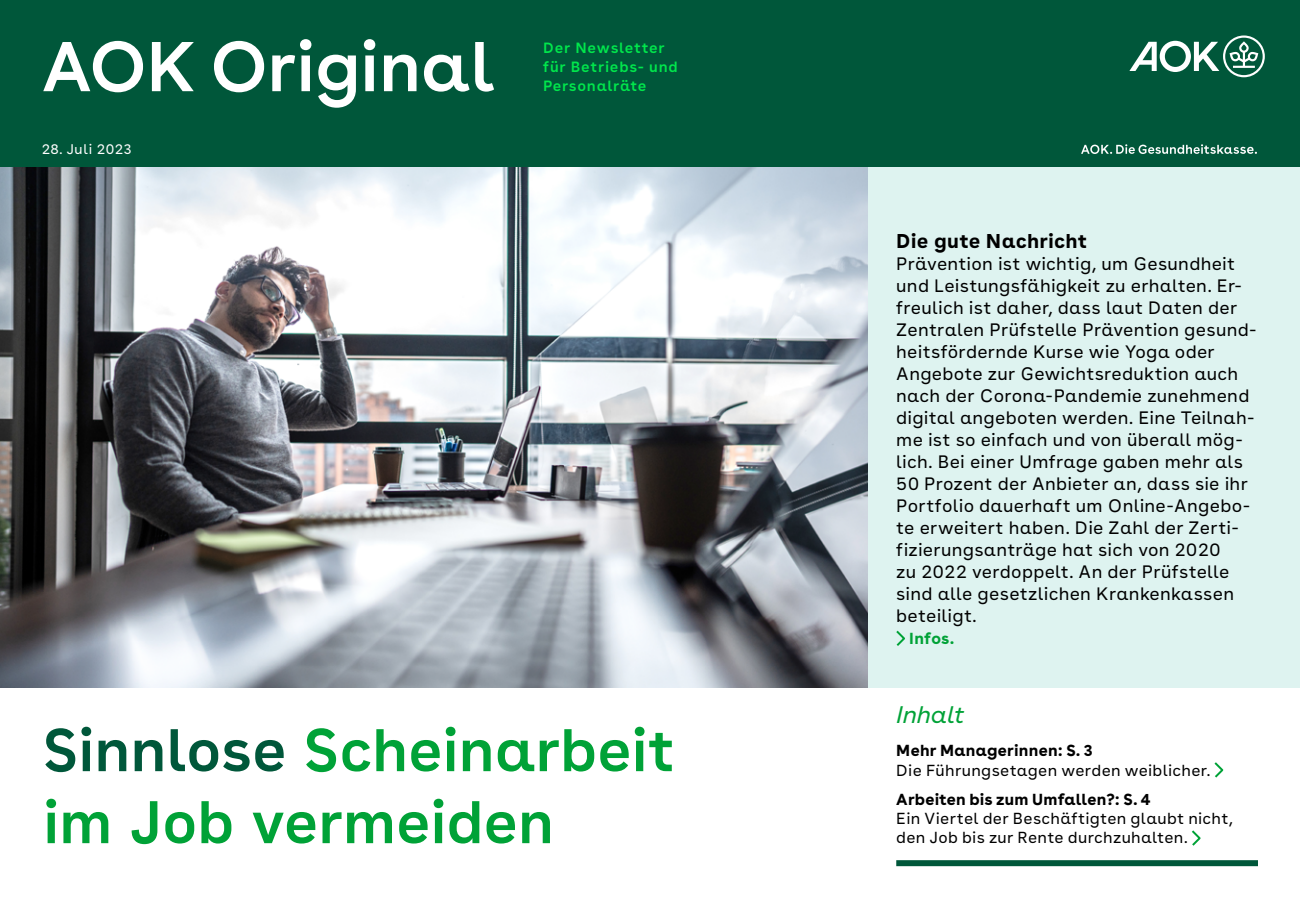
<style>
.page{position:relative;width:1300px;height:908px;background:#fff}
.page>*{position:absolute;margin:0;border:0;box-sizing:border-box;transform-origin:0 0}
.t1{font:600 70.2px "AOK Buenos Aires";color:#fff}
.t2{font:600 60px/72px "AOK Buenos Aires Text";letter-spacing:-.005em;color:#00a237}
.t3{font:italic 24px "AOK Buenos Aires";color:#00a237}
.t4{font:700 20px "AOK Buenos Aires Text";letter-spacing:.01em;color:#000}
.t5{font:18px/22px "AOK Buenos Aires Text";letter-spacing:.015em;color:#000}
.t6{font:16px/19.2px "AOK Buenos Aires Text";letter-spacing:.02em;color:#000}
.t7{font:700 16px "AOK Buenos Aires";letter-spacing:.015em;color:#000}
.t8{font:700 16px "AOK Buenos Aires";letter-spacing:.02em;color:#00a237}
.t9{font:600 14.8px/19.2px "AOK Buenos Aires Text";letter-spacing:.05em;color:#00e74c}
.t10{font:14px "AOK Buenos Aires";letter-spacing:.05em;color:#fff}
.s1{color:#00573a}
</style>
<div class="page">
<div style="left:0;top:0;width:1300px;height:185px;background:#00573a"></div>
<svg style="left:1129px;top:35px;width:136px;height:42px"></svg>
<svg style="left:1081px;top:144px;width:176px;height:10px"></svg>
<div style="left:0;top:167px;width:1300px;height:521px;background:#def3f0"></div>
<img style="left:0;top:167px;width:868px;height:521px">
<svg style="left:1214px;top:762px;width:10px;height:16px"></svg>
<svg style="left:1192px;top:830px;width:9px;height:16px"></svg>
<div style="left:896px;top:860px;width:362px;height:6px;background:#00573a"></div>
<svg style="left:896px;top:630px;width:9px;height:16px"></svg>
<h1 class="t1" style="left:42px;top:8px;width:455px">AOK Original</h1>
<p class="t9" style="left:543px;top:37px;width:136px">Der Newsletter für Betriebs- und<br>Personalräte</p>
<p class="t10" style="left:42px;top:138px;width:91px">28. Juli 2023</p>
<h2 class="t2" style="left:43px;top:708px;width:634px"><span class="s1">Sinnlose</span> Scheinarbeit im Job vermeiden</h2>
<p class="t4" style="left:896px;top:224px;width:193px">Die gute Nachricht</p>
<p class="t5" style="left:896px;top:251px;width:362px">Prävention ist wichtig, um Gesundheit und Leistungsfähigkeit zu erhalten. Er&shy;freulich ist daher, dass laut Daten der Zentralen Prüfstelle Prävention gesund&shy;heitsfördernde Kurse wie Yoga oder Angebote zur Gewichtsreduktion auch nach der Corona-Pandemie zunehmend digital angeboten werden. Eine Teilnah&shy;me ist so einfach und von überall mög&shy;lich. Bei einer Umfrage gaben mehr als 50 Prozent der Anbieter an, dass sie ihr Portfolio dauerhaft um Online-Angebo&shy;te erweitert haben. Die Zahl der Zerti&shy;fizierungsanträge hat sich von 2020<br>zu 2022 verdoppelt. An der Prüfstelle sind alle gesetzlichen Krankenkassen beteiligt.</p>
<p class="t8" style="left:909px;top:625px;width:46px">Infos.</p>
<h3 class="t3" style="left:896px;top:695px;width:70px">Inhalt</h3>
<p class="t7" style="left:896px;top:737px;width:198px">Mehr Managerinnen: S. 3</p>
<p class="t6" style="left:896px;top:759px;width:316px">Die Führungsetagen werden weiblicher.</p>
<p class="t7" style="left:896px;top:785px;width:256px">Arbeiten bis zum Umfallen?: S. 4</p>
<p class="t6" style="left:896px;top:807px;width:338px">Ein Viertel der Beschäftigten glaubt nicht, den Job bis zur Rente durchzuhalten.</p>
</div>
